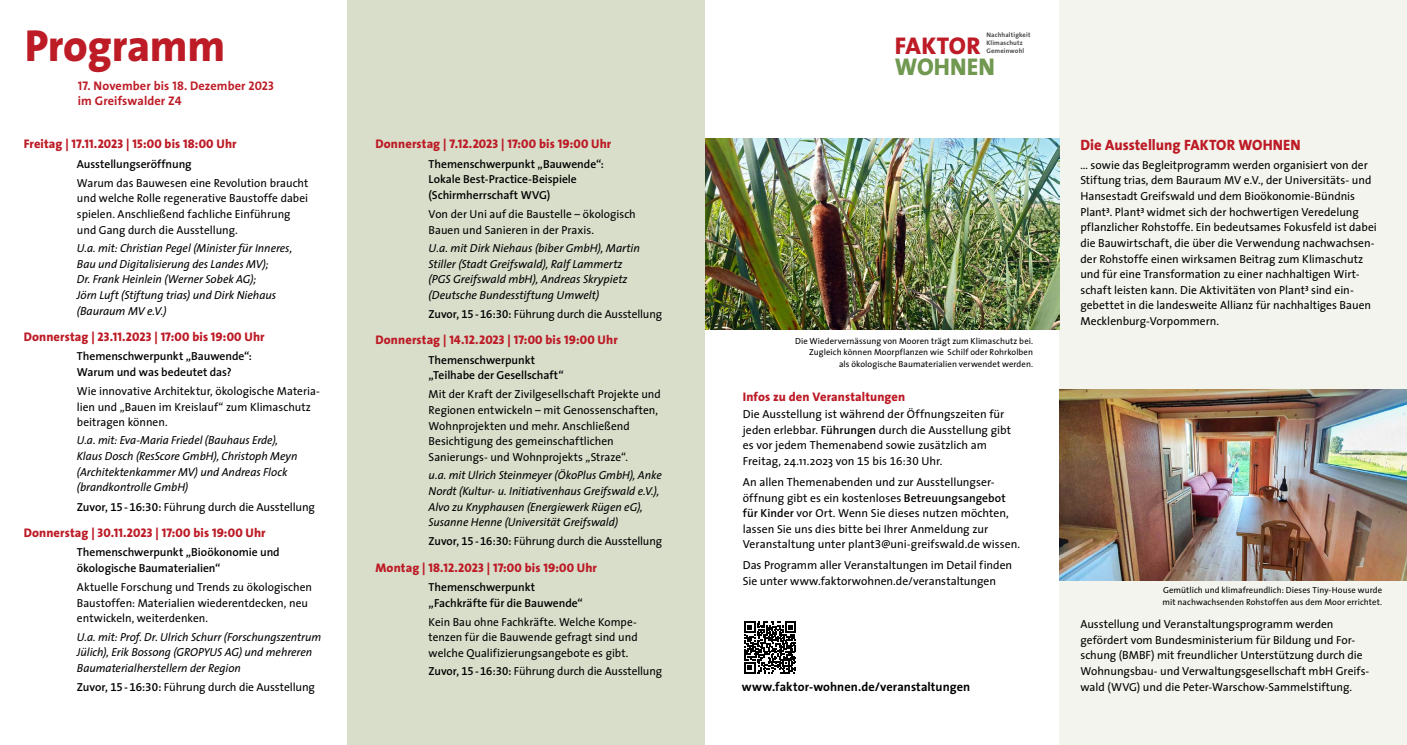
<style>
.page{position:relative;width:1407px;height:745px;background:#fff}
.page>*{position:absolute;margin:0;border:0;box-sizing:border-box;transform-origin:0 0}
.t1{font:800 45px "The Sans";letter-spacing:-.01em;color:#bd1b26}
.t2{font:800 24.25px "The Sans";letter-spacing:.015em;color:#bd1b26}
.t3{font:800 24.25px "The Sans";letter-spacing:.005em;color:#719850}
.t4{font:800 15px "The Sans";color:#bd1b26}
.t5{font:12.5px "The Sans Extra Bold Caps";letter-spacing:.01em;color:#bd1b26}
.t6{font:700 12.5px/15px "The Sans";letter-spacing:.01em;color:#bd1b26}
.t7{font:700 12.5px "The Sans";letter-spacing:.005em;color:#000}
.t8{font:800 12.5px "The Sans";letter-spacing:.01em;color:#bd1b26}
.t9{font:11.62px/15.6px "The Sans";color:#000}
.t10{font:italic 11.62px/15.6px "The Sans";letter-spacing:-.005em;color:#000}
.t11{font:600 11.62px/15.6px "The Sans";letter-spacing:-.005em;color:#000}
.t12{font:8.75px/11.2px "The Sans";letter-spacing:.01em;color:#000;text-align:right}
.t13{font:700 6.62px/8.1px "The Sans";letter-spacing:.02em;color:#4a4a49}
.s1{font-family:"The Sans Bold Caps";font-weight:400}
.s2{font-family:"The Sans";font-weight:800}
.s3{font-weight:600}
.s4{font-family:"The Sans Semi Bold Expert"}
.s5{font-family:"The Sans Expert"}
</style>
<div class="page">
<div style="left:1059px;top:0;width:348px;height:744px;background:#f3f4ee"></div>
<div style="left:347px;top:0;width:358px;height:744px;background:#d8deca"></div>
<img style="left:1059px;top:389px;width:348px;height:191px">
<img style="left:705px;top:138px;width:354px;height:192px">
<svg style="left:744px;top:621px;width:52px;height:52px"></svg>
<h1 class="t1" style="left:25px;top:8px;width:202px">Programm</h1>
<p class="t6" style="left:78px;top:78px;width:198px"><span class="s1">17.</span> November bis <span class="s1">18.</span> Dezember <span class="s1">2023 </span>im Greifswalder Z<span class="s1">4</span></p>
<p class="t5" style="left:24px;top:133px;width:214px"><span class="s2">Freitag |</span> 17.11.2023 <span class="s2">|</span> 15:00 <span class="s2">bis</span> 18:00 <span class="s2">Uhr</span></p>
<p class="t11" style="left:77px;top:155px;width:116px">Ausstellungseröffnung</p>
<p class="t9" style="left:77px;top:174px;width:233px">Warum das Bauwesen eine Revolution braucht und welche Rolle regenerative Baustoffe dabei spielen. Anschließend fachliche Einführung und Gang durch die Ausstellung.</p>
<p class="t10" style="left:77px;top:240px;width:217px">U.a. mit: Christian Pegel (Minister für Inneres, Bau und Digitalisierung des Landes MV);<br>Dr. Frank Heinlein (Werner Sobek AG);<br>Jörn Luft (Stiftung trias) und Dirk Niehaus (Bauraum MV e.V.)</p>
<p class="t5" style="left:24px;top:326px;width:242px"><span class="s2">Donnerstag |</span> 23.11.2023 <span class="s2">|</span> 17:00 <span class="s2">bis</span> 19:00 <span class="s2">Uhr</span></p>
<p class="t11" style="left:77px;top:348px;width:177px">Themenschwerpunkt „Bauwende“:<br>Warum und was bedeutet das?</p>
<p class="t9" style="left:77px;top:382px;width:244px">Wie innovative Architektur, ökologische Materia&shy;lien und „Bauen im Kreislauf“ zum Klimaschutz beitragen können.</p>
<p class="t10" style="left:77px;top:432px;width:222px">U.a. mit: Eva-Maria Friedel (Bauhaus Erde), Klaus Dosch (ResScore GmbH), Christoph Meyn (Architektenkammer MV) und Andreas Flock (brandkontrolle GmbH)</p>
<p class="t9" style="left:77px;top:498px;width:240px"><span class="s3">Zuvor,</span> <span class="s4">15</span><span class="s3">-</span><span class="s4">16:30:</span> Führung durch die Ausstellung</p>
<p class="t5" style="left:24px;top:521px;width:243px"><span class="s2">Donnerstag |</span> 30.11.2023 <span class="s2">|</span> 17:00 <span class="s2">bis</span> 19:00 <span class="s2">Uhr</span></p>
<p class="t11" style="left:77px;top:543px;width:204px">Themenschwerpunkt „Bioökonomie und ökologische Baumaterialien“</p>
<p class="t9" style="left:77px;top:578px;width:237px">Aktuelle Forschung und Trends zu ökologischen<br>Baustoffen: Materialien wiederentdecken, neu entwickeln, weiterdenken.</p>
<p class="t10" style="left:77px;top:628px;width:246px">U.a. mit: Prof. Dr. Ulrich Schurr (Forschungszentrum<br>Jülich), Erik Bossong (GROPYUS AG) und mehreren<br>Baumaterialherstellern der Region</p>
<p class="t9" style="left:77px;top:678px;width:240px"><span class="s3">Zuvor,</span> <span class="s4">15</span><span class="s3">-</span><span class="s4">16:30:</span> Führung durch die Ausstellung</p>
<p class="t5" style="left:375px;top:133px;width:237px"><span class="s2">Donnerstag |</span> 7.12.2023 <span class="s2">|</span> 17:00 <span class="s2">bis</span> 19:00 <span class="s2">Uhr</span></p>
<p class="t11" style="left:429px;top:155px;width:177px">Themenschwerpunkt „Bauwende“:<br>Lokale Best-Practice-Beispiele (Schirmherrschaft WVG)</p>
<p class="t9" style="left:429px;top:206px;width:209px">Von der Uni auf die Baustelle – ökologisch<br>Bauen und Sanieren in der Praxis.</p>
<p class="t10" style="left:429px;top:240px;width:213px">U.a. mit Dirk Niehaus (biber GmbH), Martin Stiller (Stadt Greifswald), Ralf Lammertz (PGS Greifswald mbH), Andreas Skrypietz (Deutsche Bundesstiftung Umwelt)</p>
<p class="t9" style="left:429px;top:306px;width:235px"><span class="s3">Zuvor,</span> <span class="s4">15</span><span class="s3">-</span><span class="s4">16:30:</span> Führung durch die Ausstellung</p>
<p class="t5" style="left:375px;top:329px;width:244px"><span class="s2">Donnerstag |</span> 14.12.2023 <span class="s2">|</span> 17:00 <span class="s2">bis</span> 19:00 <span class="s2">Uhr</span></p>
<p class="t11" style="left:429px;top:351px;width:137px">Themenschwerpunkt „Teilhabe der Gesellschaft“</p>
<p class="t9" style="left:429px;top:386px;width:234px">Mit der Kraft der Zivilgesellschaft Projekte und Regionen entwickeln – mit Genossenschaften, Wohnprojekten und mehr. Anschließend Besichtigung des gemeinschaftlichen Sanierungs- und Wohnprojekts „Straze“.</p>
<p class="t10" style="left:429px;top:467px;width:235px">u.a. mit Ulrich Steinmeyer (ÖkoPlus GmbH), Anke Nordt (Kultur- u. Initiativenhaus Greifswald e.V.), Alvo zu Knyphausen (Energiewerk Rügen eG), Susanne Henne (Universität Greifswald)</p>
<p class="t9" style="left:429px;top:533px;width:235px"><span class="s3">Zuvor,</span> <span class="s4">15</span><span class="s3">-</span><span class="s4">16:30:</span> Führung durch die Ausstellung</p>
<p class="t5" style="left:375px;top:556px;width:223px"><span class="s2">Montag |</span> 18.12.2023 <span class="s2">|</span> 17:00 <span class="s2">bis</span> 19:00 <span class="s2">Uhr</span></p>
<p class="t11" style="left:429px;top:578px;width:156px">Themenschwerpunkt „Fachkräfte für die Bauwende“</p>
<p class="t9" style="left:429px;top:613px;width:211px;text-align:justify">Kein Bau ohne Fachkräfte. Welche Kompe&shy;tenzen für die Bauwende gefragt sind und welche Qualifizierungsangebote es gibt.</p>
<p class="t9" style="left:429px;top:662px;width:235px"><span class="s3">Zuvor,</span> <span class="s4">15</span><span class="s3">-</span><span class="s4">16:30:</span> Führung durch die Ausstellung</p>
<p class="t13" style="left:986px;top:30px;width:46px">Nachhaltigkeit<br>Klimaschutz<br>Gemeinwohl</p>
<h2 class="t2" style="left:895px;top:26px;width:87px">FAKTOR</h2>
<h2 class="t3" style="left:895px;top:46px;width:102px">WOHNEN</h2>
<p class="t12" style="left:795px;top:335px;width:240px">Die Wiedervernässung von Mooren trägt zum Klimaschutz bei.<br>Zugleich können Moorpflanzen wie Schilf oder Rohrkolben<br>als ökologische Baumaterialien verwendet werden.</p>
<p class="t8" style="left:743px;top:385px;width:164px">Infos zu den Veranstaltungen</p>
<p class="t9" style="left:743px;top:405px;width:270px">Die Ausstellung ist während der Öffnungszeiten für jeden erlebbar. <span class="s3">Führungen</span> durch die Ausstellung gibt es vor jedem Themenabend sowie zusätzlich am Freitag, 24.11.2023 von <span class="s5">15</span> bis <span class="s5">16:30</span> Uhr.</p>
<p class="t9" style="left:743px;top:473px;width:279px">An allen Themenabenden und zur Ausstellungser&shy;öffnung gibt es ein kostenloses <span class="s3">Betreuungsangebot für Kinder</span> vor Ort. Wenn Sie dieses nutzen möchten, lassen Sie uns dies bitte bei Ihrer Anmeldung zur Veranstaltung unter plant<span class="s5">3</span>@uni-greifswald.de wissen.</p>
<p class="t9" style="left:743px;top:557px;width:271px">Das Programm aller Veranstaltungen im Detail finden<br>Sie unter www.faktorwohnen.de/veranstaltungen</p>
<p class="t7" style="left:742px;top:676px;width:230px">www.faktor-wohnen.de/veranstaltungen</p>
<p class="t4" style="left:1080px;top:132px;width:222px">Die Ausstellung FAKTOR WOHNEN</p>
<p class="t9" style="left:1080px;top:156px;width:298px">… sowie das Begleitprogramm werden organisiert von der Stiftung trias, dem Bauraum MV e.V., der Universitäts- und Hansestadt Greifswald und dem Bioökonomie-Bündnis Plant<span class="s5">D</span>. Plant<span class="s5">D</span> widmet sich der hochwertigen Veredelung pflanzlicher Rohstoffe. Ein bedeutsames Fokusfeld ist dabei die Bauwirtschaft, die über die Verwendung nachwachsen&shy;der Rohstoffe einen wirksamen Beitrag zum Klimaschutz und für eine Transformation zu einer nachhaltigen Wirt&shy;schaft leisten kann. Die Aktivitäten von Plant<span class="s5">D</span> sind ein&shy;gebettet in die landesweite Allianz für nachhaltiges Bauen Mecklenburg-Vorpommern.</p>
<p class="t12" style="left:1162px;top:584px;width:221px;text-align:left">Gemütlich und klimafreundlich: Dieses Tiny-House wurde mit nachwachsenden Rohstoffen aus dem Moor errichtet.</p>
<p class="t9" style="left:1080px;top:615px;width:290px">Ausstellung und Veranstaltungsprogramm werden gefördert vom Bundesministerium für Bildung und For&shy;schung (BMBF) mit freundlicher Unterstützung durch die Wohnungsbau- und Verwaltungsgesellschaft mbH Greifs&shy;wald (WVG) und die Peter-Warschow-Sammelstiftung.</p>
</div>
